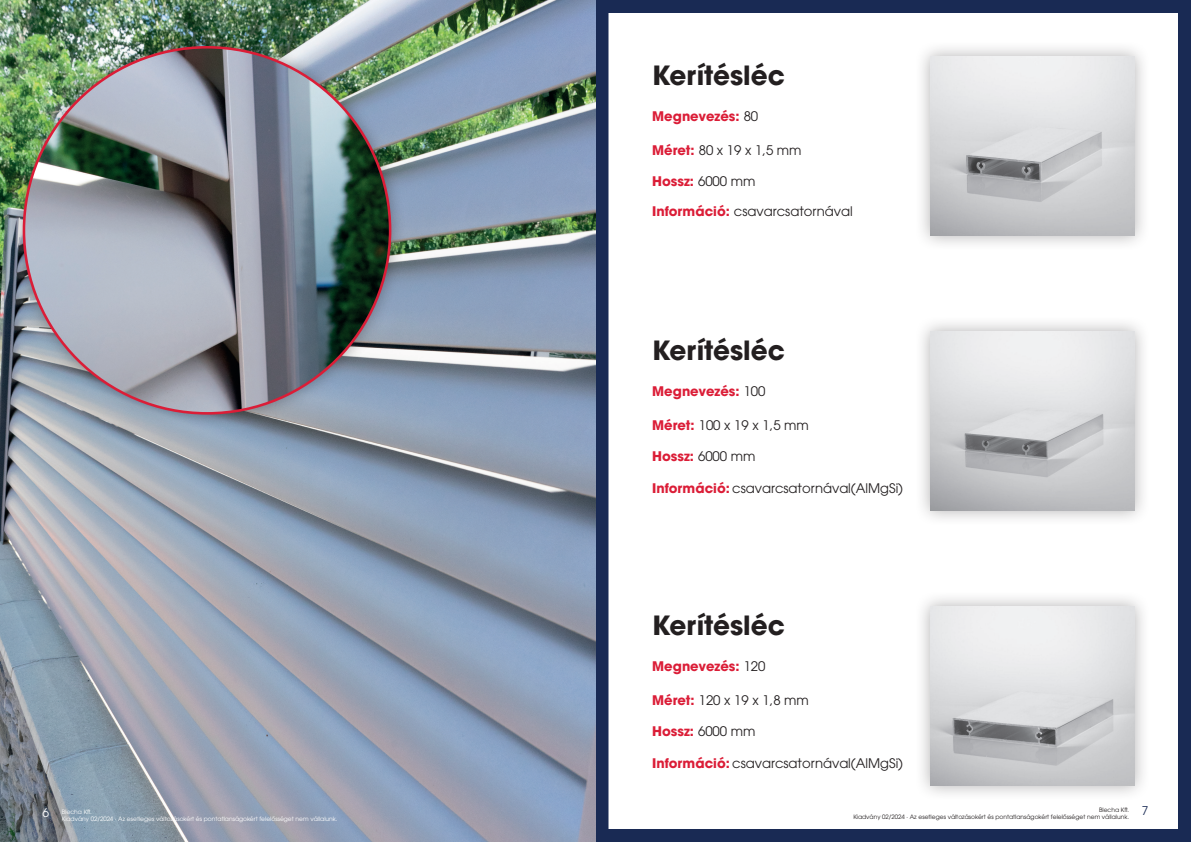
<style>
.page{position:relative;width:1191px;height:842px;background:#fff}
.page>*{position:absolute;margin:0;border:0;box-sizing:border-box;transform-origin:0 0}
.t1{font:700 26.3px "ITC Avant Garde Pro";color:#231f20}
.t2{font:13.2px "ITC Avant Garde Pro";color:#231f20}
.t3{font:700 13.2px "ITC Avant Garde Pro";color:#db1d37}
.t4{font:12px "ITC Avant Garde Pro";color:#fff}
.t5{font:12px "ITC Avant Garde Pro";color:#192a54}
.t6{font:6px/7.2px "ITC Avant Garde Pro";color:#231f20;text-align:right}
.t7{font:6px/7.2px "ITC Avant Garde Pro";color:#fff}
.s1{font-weight:400;color:#231f20}
.s2{font-weight:700;color:#db1d37}
</style>
<div class="page">
<div style="left:595px;top:0;width:596px;height:842px;border:13px solid #192a54"></div>
<img style="left:0;top:0;width:595px;height:842px">
<div style="left:9px;top:32px;width:396px;height:397px;background:#231f20;opacity:.35"></div>
<img style="left:24px;top:47px;width:366px;height:366px;border-radius:183px">
<div style="left:914px;top:316px;width:236px;height:210px;background:#231f20;opacity:.35"></div>
<img style="left:930px;top:332px;width:204px;height:178px">
<div style="left:914px;top:41px;width:236px;height:210px;background:#231f20;opacity:.35"></div>
<img style="left:930px;top:57px;width:204px;height:178px">
<div style="left:914px;top:591px;width:236px;height:210px;background:#231f20;opacity:.35"></div>
<img style="left:930px;top:607px;width:204px;height:178px">
<h1 class="t1" style="left:652px;top:58px;width:134px">Kerítésléc</h1>
<p class="t3" style="left:652px;top:108px;width:108px">Megnevezés: <span class="s1">80</span></p>
<p class="t2" style="left:652px;top:142px;width:151px"><span class="s2">Méret:</span> 80 x 19 x 1,5 mm</p>
<p class="t3" style="left:652px;top:172px;width:105px">Hossz: <span class="s1">6000 mm</span></p>
<p class="t2" style="left:652px;top:203px;width:202px"><span class="s2">Információ:</span> csavarcsatornával</p>
<h1 class="t1" style="left:652px;top:333px;width:134px">Kerítésléc</h1>
<p class="t3" style="left:652px;top:383px;width:115px">Megnevezés: <span class="s1">100</span></p>
<p class="t2" style="left:652px;top:416px;width:158px"><span class="s2">Méret:</span> 100 x 19 x 1,5 mm</p>
<p class="t3" style="left:652px;top:447px;width:105px">Hossz: <span class="s1">6000 mm</span></p>
<p class="t2" style="left:652px;top:480px;width:252px"><span class="s2">Információ:</span> csavarcsatornával(AlMgSi)</p>
<h1 class="t1" style="left:652px;top:608px;width:134px">Kerítésléc</h1>
<p class="t3" style="left:652px;top:658px;width:115px">Megnevezés: <span class="s1">120</span></p>
<p class="t2" style="left:652px;top:691px;width:158px"><span class="s2">Méret:</span> 120 x 19 x 1,8 mm</p>
<p class="t3" style="left:652px;top:722px;width:105px">Hossz: <span class="s1">6000 mm</span></p>
<p class="t2" style="left:652px;top:755px;width:252px"><span class="s2">Információ:</span> csavarcsatornával(AlMgSi)</p>
<p class="t4" style="left:43px;top:805px;width:8px">6</p>
<p class="t5" style="left:1141px;top:803px;width:8px">7</p>
<p class="t6" style="left:853px;top:806px;width:277px">Blecha Kft.<br>Kiadvány 02/2024 · Az esetleges változásokért és pontatlanságokért felelősséget nem vállalunk.</p>
<p class="t7" style="left:62px;top:808px;width:277px">Blecha Kft.<br>Kiadvány 02/2024 · Az esetleges változásokért és pontatlanságokért felelősséget nem vállalunk.</p>
</div>
